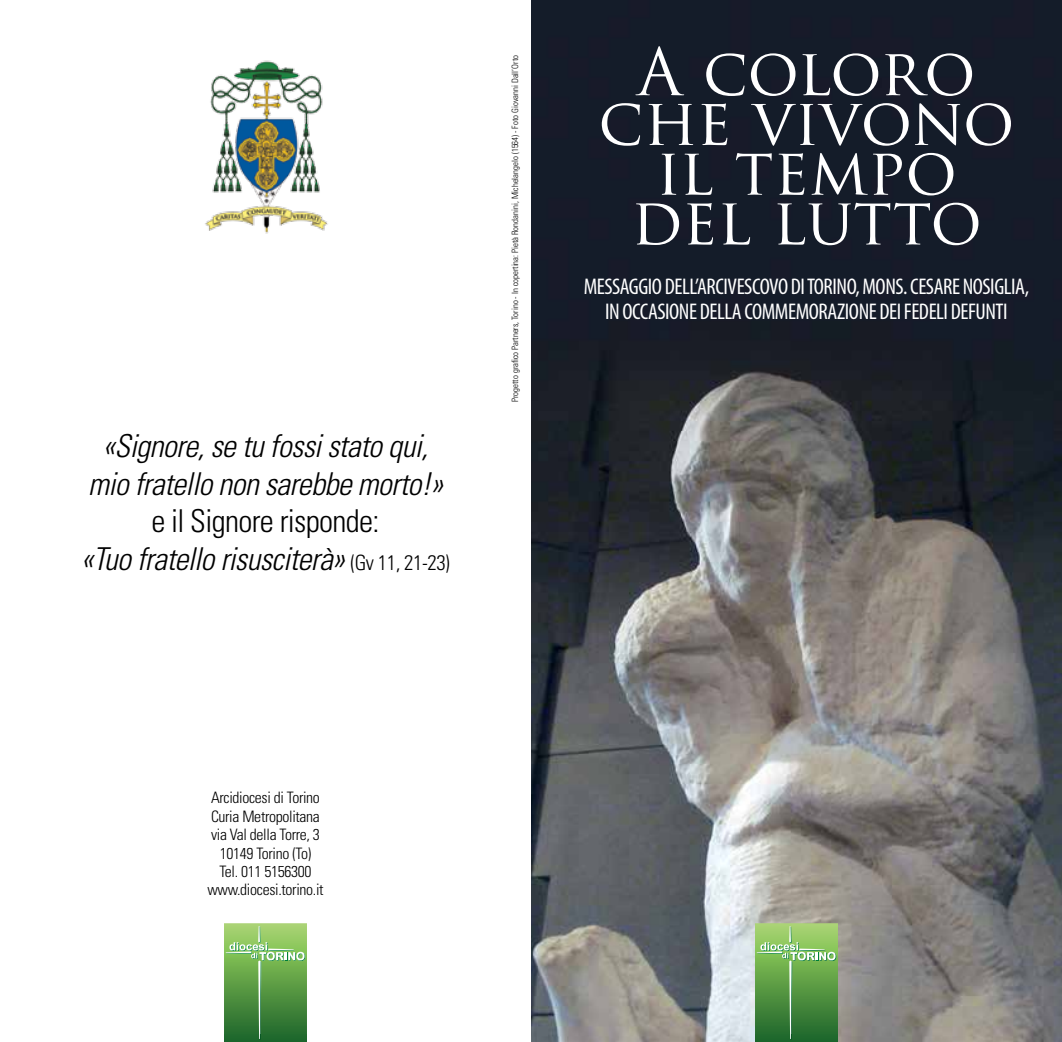
<style>
.page{position:relative;width:1062px;height:1042px;background:#fff}
.page>*{position:absolute;margin:0;border:0;box-sizing:border-box;transform-origin:0 0}
.t1{font:63.88px/49.7px "Trajan Pro";letter-spacing:-.005em;color:#fff;text-align:center}
.t2{font:italic 300 condensed 31.5px/37.8px "Univers LT Std";letter-spacing:-.02em;color:#000;text-align:center}
.t3{font:condensed 22.75px/25px "Myriad Pro";letter-spacing:-.02em;color:#fff;text-align:center}
.t4{font:300 condensed 15.75px/18.4px "Univers LT Std";letter-spacing:-.02em;color:#000;text-align:center}
.t5{font:300 condensed 8.75px "Univers LT Std";color:#000}
.s1{font-style:normal}
.s2{font-style:normal;font-size:21px}
</style>
<div class="page">
<svg style="left:224px;top:923px;width:83px;height:119px;background:#66a253"></svg>
<img style="left:205px;top:60px;width:123px;height:174px">
<img style="left:531px;top:0;width:531px;height:1042px">
<svg style="left:755px;top:923px;width:83px;height:119px;background:#65a152"></svg>
<p class="t2" style="left:88px;top:427px;width:356px">«Signore, se tu fossi stato qui, mio fratello non sarebbe morto!»</p>
<p class="t2" style="left:81px;top:503px;width:370px"><span class="s1">e il Signore risponde:<br></span>«Tuo fratello risusciterà» <span class="s2">(Gv 11, 21-23)</span></p>
<p class="t5" style="left:510px;top:402px;width:348px;rotate:-90deg">Progetto grafico Partners, Torino - In copertina: Pietà Rondanini, Michelangelo (1564) - Foto Giovanni Dall’Orto</p>
<h1 class="t1" style="left:598px;top:47px;width:418px">A coloro che vivono il tempo del lutto</h1>
<p class="t3" style="left:583px;top:274px;width:447px">MESSAGGIO DELL’ARCIVESCOVO DI TORINO, MONS. CESARE NOSIGLIA,<br>IN OCCASIONE DELLA COMMEMORAZIONE DEI FEDELI DEFUNTI</p>
<p class="t4" style="left:207px;top:789px;width:118px">Arcidiocesi di Torino<br>Curia Metropolitana via Val della Torre, 3<br>10149 Torino (To)<br>Tel. 011 5156300 www.diocesi.torino.it</p>
</div>
